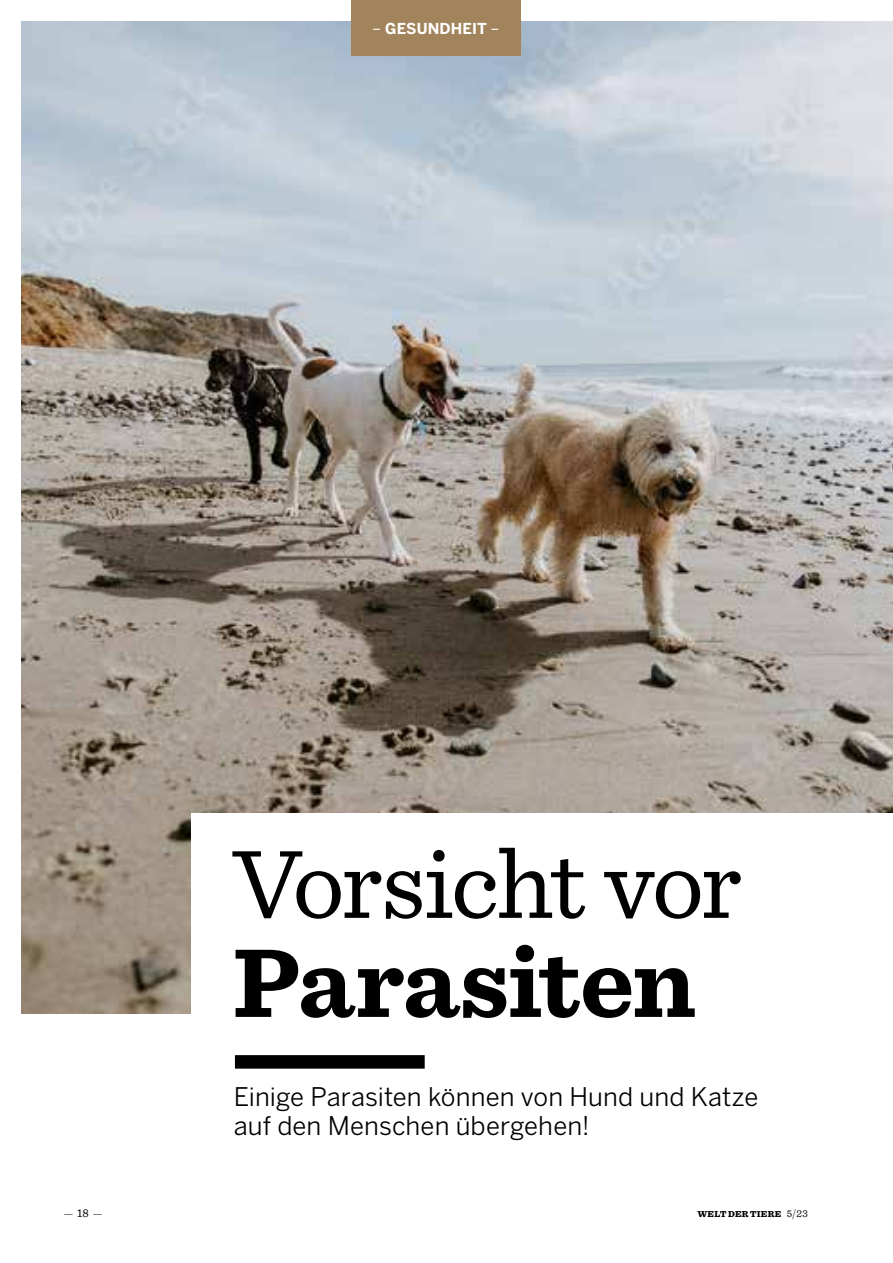
<style>
.page{position:relative;width:893px;height:1263px;background:#fff}
.page>*{position:absolute;margin:0;border:0;box-sizing:border-box;transform-origin:0 0}
.t1{font:102px "Sentinel";letter-spacing:-.03em;color:#000}
.t2{font:700 102px "Sentinel";letter-spacing:-.015em;color:#000}
.t3{font:25.5px/28.5px "Benton Sans";letter-spacing:.005em;color:#000}
.t4{font:700 15px "Benton Sans";letter-spacing:.01em;color:#fff}
.t5{font:12px "Minion Pro Disp";color:#000}
.t6{font:900 9px "Sentinel";letter-spacing:.035em;color:#000}
.s1{font-family:"Benton Sans Cond";font-weight:400}
.s2{font-family:"Sentinel"}
.s3{font-weight:400;font-size:10.5px}
.s4{font-weight:400;font-size:11.25px}
</style>
<div class="page">
<img style="left:21px;top:21px;width:872px;height:992px">
<div style="left:191px;top:813px;width:702px;height:248px;background:#fff"></div>
<div style="left:235px;top:1055px;width:190px;height:14px;background:#000"></div>
<div style="left:351px;top:0;width:169px;height:55px;background:#a2845c"></div>
<p class="t4" style="left:373px;top:20px;width:128px"><span class="s1">–</span> GESUNDHEIT <span class="s1">–</span></p>
<h1 class="t1" style="left:233px;top:807px;width:511px">Vorsicht vor</h1>
<h1 class="t2" style="left:233px;top:902px;width:465px">Parasiten</h1>
<p class="t3" style="left:234px;top:1083px;width:526px">Einige Parasiten können von Hund und Katze auf den Menschen übergehen!</p>
<p class="t5" style="left:64px;top:1206px;width:40px">— <span class="s2">18</span> —</p>
<p class="t6" style="left:697px;top:1207px;width:112px">WELT DER TIERE <span class="s3">5</span><span class="s4">/</span><span class="s3">23</span></p>
</div>
